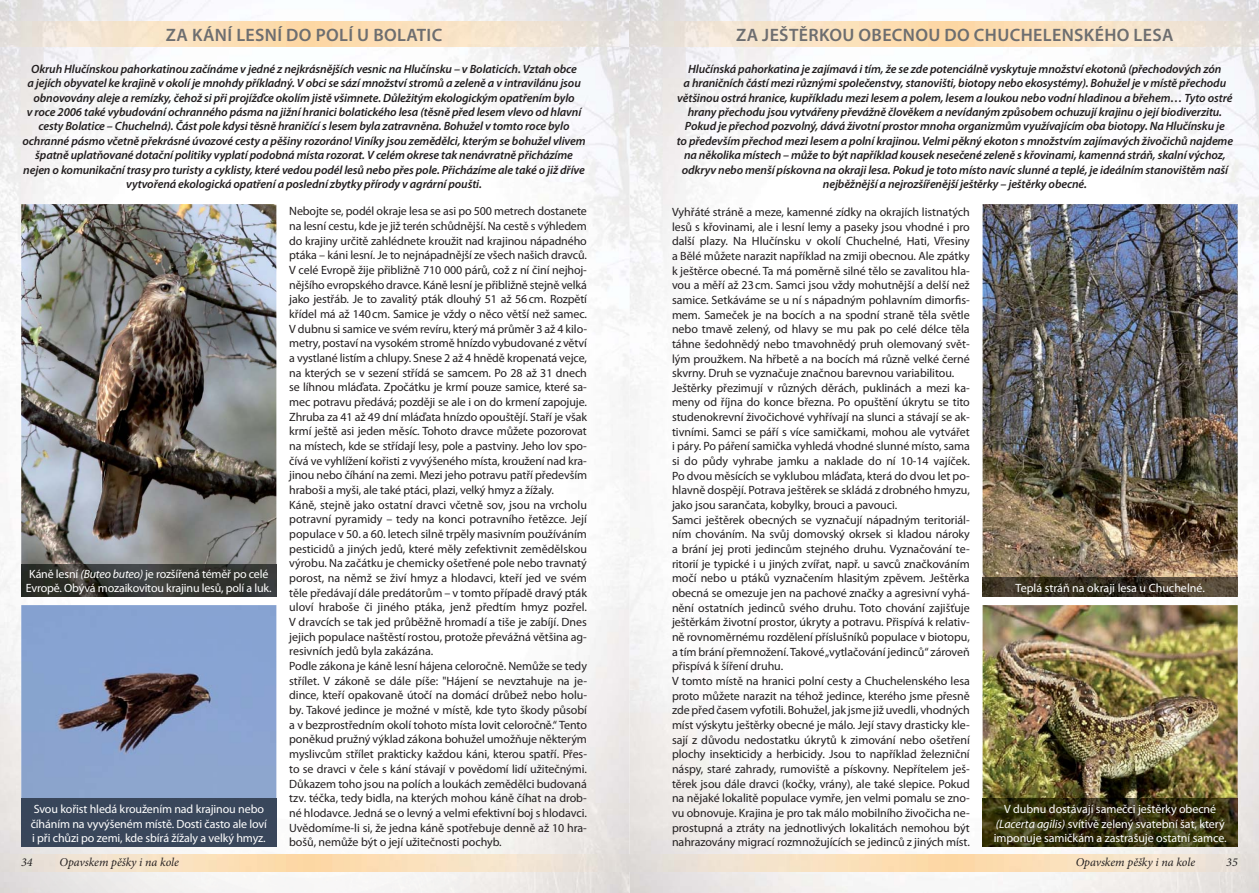
<style>
.page{position:relative;width:1259px;height:893px;background:#fff}
.page>*{position:absolute;margin:0;border:0;box-sizing:border-box;transform-origin:0 0}
.t1{font:600 18px "Myriad Pro";letter-spacing:.02em;color:#6d6e70}
.t2{font:12px/14.7px "Myriad Pro";letter-spacing:-.005em;color:#231f20}
.t3{font:italic 600 12px/14.4px "Myriad Pro";letter-spacing:-.01em;color:#231f20;text-align:center}
.t4{font:12px/14.4px "Myriad Pro";letter-spacing:-.01em;color:#fff}
.t5{font:italic 12px "Minion Pro";letter-spacing:-.005em;color:#231f20}
.s1{font-style:italic}
</style>
<div class="page">
<img style="left:469px;top:0;width:534px;height:893px">
<img style="left:1051px;top:0;width:208px;height:242px">
<img style="left:1218px;top:242px;width:41px;height:651px">
<img style="left:1003px;top:846px;width:215px;height:47px">
<img style="left:0;top:0;width:469px;height:242px">
<img style="left:0;top:242px;width:40px;height:651px">
<img style="left:255px;top:242px;width:214px;height:651px">
<img style="left:40px;top:846px;width:215px;height:47px">
<img style="left:0;top:855px;width:1259px;height:17px">
<img style="left:0;top:21px;width:1259px;height:26px">
<img style="left:21px;top:204px;width:255px;height:360px">
<img style="left:21px;top:596px;width:255px;height:1px">
<img style="left:21px;top:564px;width:255px;height:32px">
<img style="left:982px;top:605px;width:255px;height:194px">
<img style="left:21px;top:605px;width:255px;height:194px">
<img style="left:982px;top:204px;width:255px;height:373px">
<img style="left:982px;top:577px;width:255px;height:20px">
<img style="left:982px;top:799px;width:255px;height:47px">
<div style="left:21px;top:799px;width:255px;height:47px;background:#39465b"></div>
<h1 class="t1" style="left:166px;top:28px;width:278px">ZA KÁNÍ LESNÍ DO POLÍ U BOLATIC</h1>
<p class="t3" style="left:22px;top:63px;width:565px">Okruh Hlučínskou pahorkatinou začínáme v jedné z nejkrásnějších vesnic na Hlučínsku – v Bolaticích. Vztah obce<br>a jejích obyvatel ke krajině v okolí je mnohdy příkladný. V obci se sází množství stromů a zeleně a v intravilánu jsou obnovovány aleje a remízky, čehož si při projížďce okolím jistě všimnete. Důležitým ekologickým opatřením bylo<br>v roce 2006 také vybudování ochranného pásma na jižní hranici bolatického lesa (těsně před lesem vlevo od hlavní cesty Bolatice – Chuchelná). Část pole kdysi těsně hraničící s lesem byla zatravněna. Bohužel v tomto roce bylo ochranné pásmo včetně překrásné úvozové cesty a pěšiny rozoráno! Viníky jsou zemědělci, kterým se bohužel vlivem špatně uplatňované dotační politiky vyplatí podobná místa rozorat. V celém okrese tak nenávratně přicházíme nejen o komunikační trasy pro turisty a cyklisty, které vedou podél lesů nebo přes pole. Přicházíme ale také o již dříve vytvořená ekologická opatření a poslední zbytky přírody v agrární poušti.</p>
<p class="t2" style="left:289px;top:205px;width:299px">Nebojte se, podél okraje lesa se asi po 500 metrech dostanete na lesní cestu, kde je již terén schůdnější. Na cestě s výhledem do krajiny určitě zahlédnete kroužit nad krajinou nápadného ptáka – káni lesní. Je to nejnápadnější ze všech našich dravců.<br>V celé Evropě žije přibližně 710 000 párů, což z ní činí nejhoj&shy;nějšího evropského dravce. Káně lesní je přibližně stejně velká jako jestřáb. Je to zavalitý pták dlouhý 51 až 56 cm. Rozpětí křídel má až 140 cm. Samice je vždy o něco větší než samec.<br>V dubnu si samice ve svém revíru, který má průměr 3 až 4 kilo&shy;metry, postaví na vysokém stromě hnízdo vybudované z větví a vystlané listím a chlupy. Snese 2 až 4 hnědě kropenatá vejce, na kterých se v sezení střídá se samcem. Po 28 až 31 dnech se líhnou mláďata. Zpočátku je krmí pouze samice, které sa&shy;mec potravu předává; později se ale i on do krmení zapojuje.<br>Zhruba za 41 až 49 dní mláďata hnízdo opouštějí. Staří je však krmí ještě asi jeden měsíc. Tohoto dravce můžete pozorovat na místech, kde se střídají lesy, pole a pastviny. Jeho lov spo&shy;čívá ve vyhlížení kořisti z vyvýšeného místa, kroužení nad kra&shy;jinou nebo číhání na zemi. Mezi jeho potravu patří především hraboši a myši, ale také ptáci, plazi, velký hmyz a žížaly.<br>Káně, stejně jako ostatní dravci včetně sov, jsou na vrcholu potravní pyramidy – tedy na konci potravního řetězce. Její populace v 50. a 60. letech silně trpěly masivním používáním pesticidů a jiných jedů, které měly zefektivnit zemědělskou výrobu. Na začátku je chemicky ošetřené pole nebo travnatý porost, na němž se živí hmyz a hlodavci, kteří jed ve svém těle předávají dále predátorům – v tomto případě dravý pták uloví hraboše či jiného ptáka, jenž předtím hmyz pozřel.<br>V dravcích se tak jed průběžně hromadí a tiše je zabíjí. Dnes jejich populace naštěstí rostou, protože převážná většina ag&shy;resivních jedů byla zakázána.<br>Podle zákona je káně lesní hájena celoročně. Nemůže se tedy střílet. V zákoně se dále píše: "Hájení se nevztahuje na je&shy;dince, kteří opakovaně útočí na domácí drůbež nebo holu&shy;by. Takové jedince je možné v místě, kde tyto škody působí a v bezprostředním okolí tohoto místa lovit celoročně.“ Tento poněkud pružný výklad zákona bohužel umožňuje některým myslivcům střílet prakticky každou káni, kterou spatří. Přes&shy;to se dravci v čele s kání stávají v povědomí lidí užitečnými.<br>Důkazem toho jsou na polích a loukách zemědělci budovaná tzv. téčka, tedy bidla, na kterých mohou káně číhat na drob&shy;né hlodavce. Jedná se o levný a velmi efektivní boj s hlodavci.<br>Uvědomíme-li si, že jedna káně spotřebuje denně až 10 hra&shy;bošů, nemůže být o její užitečnosti pochyb.</p>
<p class="t5" style="left:21px;top:857px;width:13px">34</p>
<p class="t5" style="left:59px;top:857px;width:121px">Opavskem pěšky i na kole</p>
<p class="t4" style="left:26px;top:568px;width:247px">Káně lesní <span class="s1">(Buteo buteo)</span> je rozšířená téměř po celé<br>Evropě. Obývá mozaikovitou krajinu lesů, polí a luk.</p>
<p class="t4" style="left:31px;top:803px;width:238px">Svou kořist hledá kroužením nad krajinou nebo číháním na vyvýšeném místě. Dosti často ale loví i při chůzi po zemi, kde sbírá žížaly a velký hmyz.</p>
<h1 class="t1" style="left:736px;top:28px;width:439px">ZA JEŠTĚRKOU OBECNOU DO CHUCHELENSKÉHO LESA</h1>
<p class="t3" style="left:677px;top:63px;width:558px">Hlučínská pahorkatina je zajímavá i tím, že se zde potenciálně vyskytuje množství ekotonů (přechodových zón<br>a hraničních částí mezi různými společenstvy, stanovišti, biotopy nebo ekosystémy). Bohužel je v místě přechodu většinou ostrá hranice, kupříkladu mezi lesem a polem, lesem a loukou nebo vodní hladinou a břehem… Tyto ostré hrany přechodu jsou vytvářeny převážně člověkem a nevídaným způsobem ochuzují krajinu o její biodiverzitu.<br>Pokud je přechod pozvolný, dává životní prostor mnoha organizmům využívajícím oba biotopy. Na Hlučínsku je<br>to především přechod mezi lesem a polní krajinou. Velmi pěkný ekoton s množstvím zajímavých živočichů najdeme na několika místech – může to být například kousek nesečené zeleně s křovinami, kamenná stráň, skalní výchoz, odkryv nebo menší pískovna na okraji lesa. Pokud je toto místo navíc slunné a teplé, je ideálním stanovištěm naší nejběžnější a nejrozšířenější ještěrky – ještěrky obecné.</p>
<p class="t2" style="left:672px;top:206px;width:299px">Vyhřáté stráně a meze, kamenné zídky na okrajích listnatých lesů s křovinami, ale i lesní lemy a paseky jsou vhodné i pro další plazy. Na Hlučínsku v okolí Chuchelné, Hati, Vřesiny a Bělé můžete narazit například na zmiji obecnou. Ale zpátky k ještěrce obecné. Ta má poměrně silné tělo se zavalitou hla&shy;vou a měří až 23 cm. Samci jsou vždy mohutnější a delší než samice. Setkáváme se u ní s nápadným pohlavním dimorfis&shy;mem. Sameček je na bocích a na spodní straně těla světle nebo tmavě zelený, od hlavy se mu pak po celé délce těla táhne šedohnědý nebo tmavohnědý pruh olemovaný svět&shy;lým proužkem. Na hřbetě a na bocích má různě velké černé skvrny. Druh se vyznačuje značnou barevnou variabilitou.<br>Ještěrky přezimují v různých děrách, puklinách a mezi ka&shy;meny od října do konce března. Po opuštění úkrytu se tito studenokrevní živočichové vyhřívají na slunci a stávají se ak&shy;tivními. Samci se páří s více samičkami, mohou ale vytvářet i páry. Po páření samička vyhledá vhodné slunné místo, sama si do půdy vyhrabe jamku a naklade do ní 10-14 vajíček.<br>Po dvou měsících se vyklubou mláďata, která do dvou let po&shy;hlavně dospějí. Potrava ještěrek se skládá z drobného hmyzu, jako jsou sarančata, kobylky, brouci a pavouci.<br>Samci ještěrek obecných se vyznačují nápadným teritoriál&shy;ním chováním. Na svůj domovský okrsek si kladou nároky a brání jej proti jedincům stejného druhu. Vyznačování te&shy;ritorií je typické i u jiných zvířat, např. u savců značkováním močí nebo u ptáků vyznačením hlasitým zpěvem. Ještěrka obecná se omezuje jen na pachové značky a agresivní vyhá&shy;nění ostatních jedinců svého druhu. Toto chování zajišťuje ještěrkám životní prostor, úkryty a potravu. Přispívá k relativ&shy;ně rovnoměrnému rozdělení příslušníků populace v biotopu, a tím brání přemnožení. Takové „vytlačování jedinců“ zároveň přispívá k šíření druhu.<br>V tomto místě na hranici polní cesty a Chuchelenského lesa proto můžete narazit na téhož jedince, kterého jsme přesně zde před časem vyfotili. Bohužel, jak jsme již uvedli, vhodných míst výskytu ještěrky obecné je málo. Její stavy drasticky kle&shy;sají z důvodu nedostatku úkrytů k zimování nebo ošetření plochy insekticidy a herbicidy. Jsou to například železniční náspy, staré zahrady, rumoviště a pískovny. Nepřítelem ješ&shy;těrek jsou dále dravci (kočky, vrány), ale také slepice. Pokud na nějaké lokalitě populace vymře, jen velmi pomalu se zno&shy;vu obnovuje. Krajina je pro tak málo mobilního živočicha ne&shy;prostupná a ztráty na jednotlivých lokalitách nemohou být nahrazovány migrací rozmnožujících se jedinců z jiných míst.</p>
<p class="t4" style="left:1015px;top:582px;width:191px">Teplá stráň na okraji lesa u Chuchelné.</p>
<p class="t4" style="left:993px;top:803px;width:234px;text-align:center">V dubnu dostávají samečci ještěrky obecné <span class="s1">(Lacerta agilis)</span> svítivě zelený svatební šat, který imponuje samičkám a zastrašuje ostatní samce.</p>
<p class="t5" style="left:1075px;top:857px;width:121px">Opavskem pěšky i na kole</p>
<p class="t5" style="left:1226px;top:857px;width:13px">35</p>
</div>
